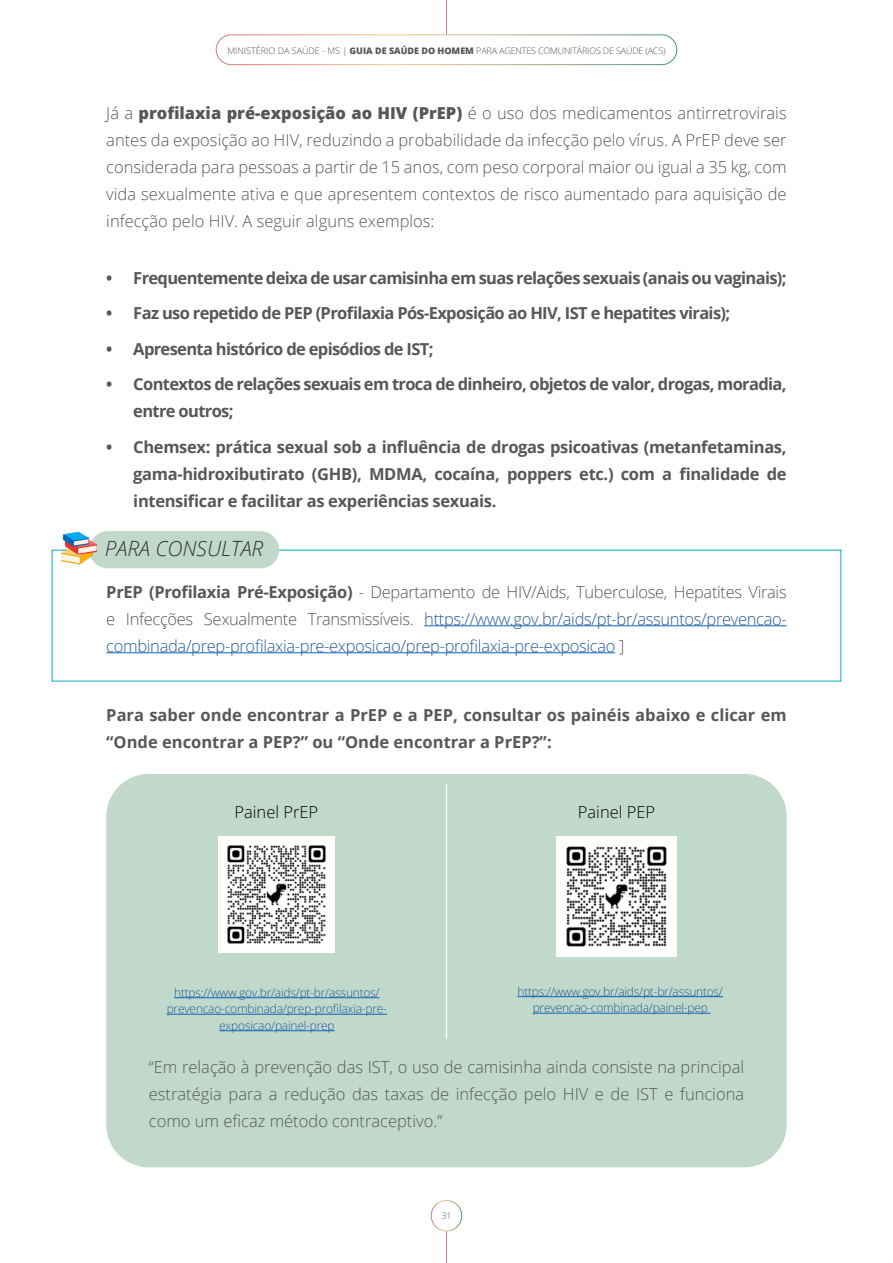
<style>
.page{position:relative;width:893px;height:1263px;background:#fff}
.page>*{position:absolute;margin:0;border:0;box-sizing:border-box;transform-origin:0 0}
.t1{font:italic 300 21px "Open Sans";color:#333}
.t2{font:300 16.5px/27px "Open Sans";color:#575756;text-align:justify}
.t3{font:700 16.5px/27px "Open Sans";letter-spacing:-.04em;color:#575756}
.t4{font:300 16.5px/27px "Open Sans";letter-spacing:-.02em;color:#275b9b;text-align:justify}
.t5{font:700 16.5px/27px "Open Sans";color:#575756}
.t6{font:300 16.5px "Open Sans";color:#000}
.t7{font:300 12px/16.5px "Open Sans";letter-spacing:-.02em;color:#275b9b;text-align:center}
.t8{font:300 9px "Open Sans";letter-spacing:-.02em;color:#575756}
.s1{font-weight:800}
.s2{font-weight:700;color:#575756}
.s3{color:#575756}
</style>
<div class="page">
<div style="left:431px;top:1200px;width:31px;height:31px;border:1px solid #fff;border-radius:50%"></div>
<div style="left:216px;top:34px;width:461px;height:31px;border:1px solid #fff;border-radius:15px"></div>
<div style="left:106px;top:774px;width:681px;height:393px;background:#c0d9ca;border-radius:43px"></div>
<hr style="left:424px;top:625px;width:363px;height:1px;background:#0563c1">
<hr style="left:106px;top:652px;width:509px;height:1px;background:#0563c1">
<hr style="left:446px;top:784px;width:1px;height:255px;background:#fff">
<img style="left:218px;top:836px;width:117px;height:117px">
<img style="left:557px;top:836px;width:119px;height:120px">
<div style="left:89px;top:531px;width:190px;height:37px;background:#c0d9ca;border-radius:19px"></div>
<img style="left:62px;top:531px;width:35px;height:34px">
<hr style="left:174px;top:997px;width:206px;height:1px;background:#0563c1">
<hr style="left:167px;top:1014px;width:220px;height:1px;background:#0563c1">
<hr style="left:219px;top:1030px;width:116px;height:1px;background:#0563c1">
<hr style="left:518px;top:996px;width:205px;height:1px;background:#0563c1">
<hr style="left:533px;top:1013px;width:177px;height:1px;background:#0563c1">
<p class="t8" style="left:227px;top:44px;width:440px">MINISTÉRIO DA SAÚDE - MS | <span class="s1">GUIA DE SAÚDE DO HOMEM</span> PARA AGENTES COMUNITÁRIOS DE SAÚDE (ACS)</p>
<p class="t2" style="left:106px;top:99px;width:682px">Já a <span class="s1">profilaxia pré-exposição ao HIV (PrEP)</span> é o uso dos medicamentos antirretrovirais antes da exposição ao HIV, reduzindo a probabilidade da infecção pelo vírus. A PrEP deve ser considerada para pessoas a partir de 15 anos, com peso corporal maior ou igual a 35 kg, com vida sexualmente ativa e que apresentem contextos de risco aumentado para aquisição de infecção pelo HIV. A seguir alguns exemplos:</p>
<p class="t3" style="left:106px;top:264px;width:682px">• Frequentemente deixa de usar camisinha em suas relações sexuais (anais ou vaginais);</p>
<p class="t3" style="left:106px;top:299px;width:625px">• Faz uso repetido de PEP (Profilaxia Pós-Exposição ao HIV, IST e hepatites virais);</p>
<p class="t3" style="left:106px;top:335px;width:329px">• Apresenta histórico de episódios de IST;</p>
<p class="t3" style="left:133px;top:370px;width:655px;text-indent:-27px">• Contextos de relações sexuais em troca de dinheiro, objetos de valor, drogas, moradia, entre outros;</p>
<p class="t3" style="left:133px;top:433px;width:655px;text-align:justify;text-indent:-27px">• Chemsex: prática sexual sob a influência de drogas psicoativas (metanfetaminas, gama-hidroxibutirato (GHB), MDMA, cocaína, poppers etc.) com a finalidade de intensificar e facilitar as experiências sexuais.</p>
<p class="t1" style="left:105px;top:534px;width:160px">PARA CONSULTAR</p>
<p class="t4" style="left:106px;top:578px;width:682px"><span class="s2">PrEP (Profilaxia Pré-Exposição)</span> <span class="s3">- Departamento de HIV/Aids, Tuberculose, Hepatites Virais e Infecções Sexualmente Transmissíveis.</span> https://www.gov.br/aids/pt-br/assuntos/prevencao&shy;combinada/prep-profilaxia-pre-exposicao/prep-profilaxia-pre-exposicao <span class="s3">]</span></p>
<p class="t5" style="left:106px;top:701px;width:682px">Para saber onde encontrar a PrEP e a PEP, consultar os painéis abaixo e clicar em “Onde encontrar a PEP?” ou “Onde encontrar a PrEP?”:</p>
<p class="t6" style="left:234px;top:800px;width:85px">Painel PrEP</p>
<p class="t6" style="left:578px;top:800px;width:79px">Painel PEP</p>
<p class="t7" style="left:167px;top:984px;width:222px">https://www.gov.br/aids/pt-br/assuntos/ prevencao-combinada/prep-profilaxia-pre&shy;exposicao/painel-prep</p>
<p class="t7" style="left:518px;top:983px;width:207px">https://www.gov.br/aids/pt-br/assuntos/ prevencao-combinada/painel-pep</p>
<p class="t2" style="left:149px;top:1053px;width:597px">“Em relação à prevenção das IST, o uso de camisinha ainda consiste na principal estratégia para a redução das taxas de infecção pelo HIV e de IST e funciona como um eficaz método contraceptivo.”</p>
<p class="t8" style="left:441px;top:1209px;width:12px">31</p>
</div>
